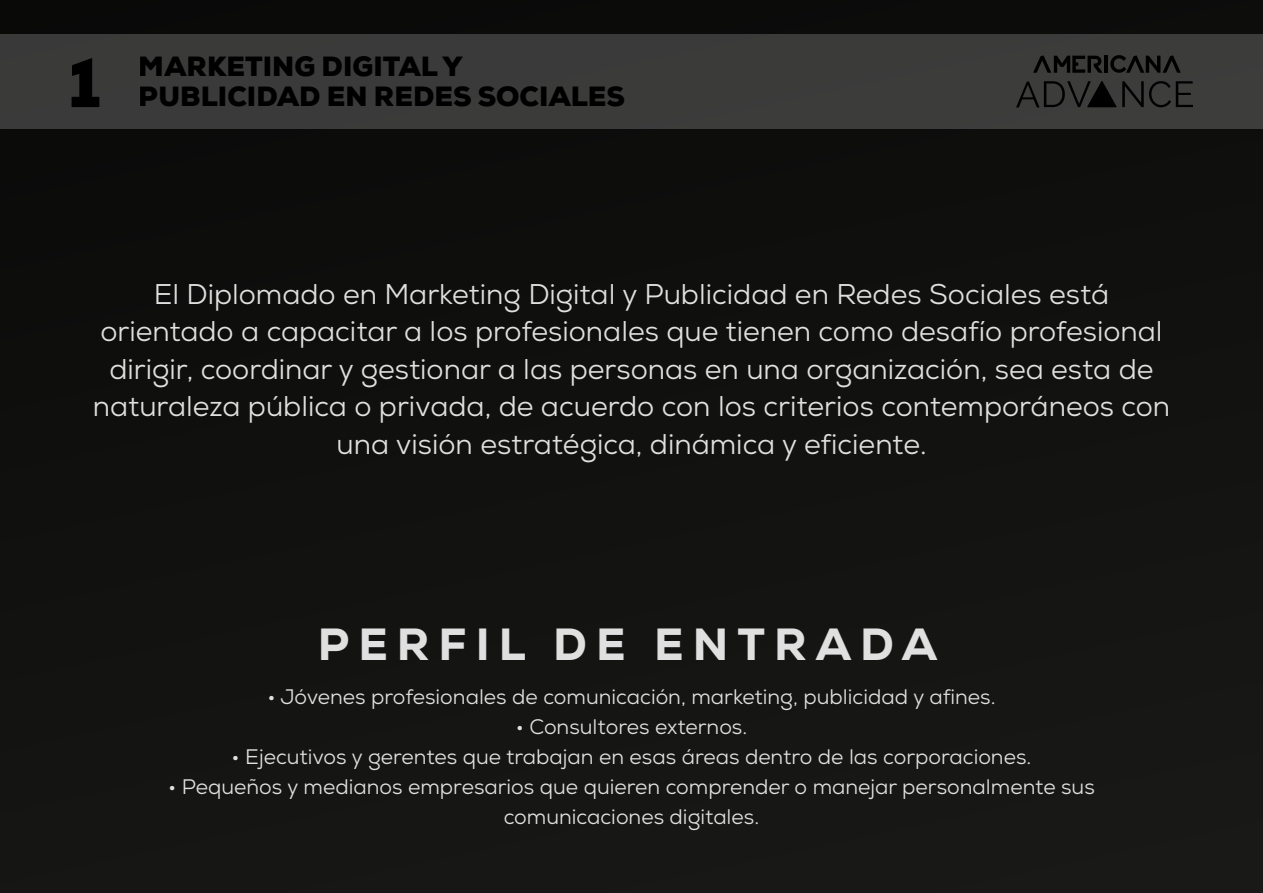
<style>
.page{position:relative;width:1263px;height:893px;background:#121211}
.page>*{position:absolute;margin:0;border:0;box-sizing:border-box;transform-origin:0 0}
.t1{font:900 69px "Nexa";color:#000}
.t2{font:800 45px "Nexa";letter-spacing:.2em;color:#e0e0e0}
.t3{font:28.5px/37.5px "Nexa";color:#e0e0e0;text-align:center}
.t4{font:900 27.75px "Nexa";color:#000}
.t5{font:21px/30px "Nexa";color:#e0e0e0;text-align:center}
</style>
<div class="page">
<div style="left:0;top:35px;width:1263px;height:94px;background:#3b3b3a"></div>
<svg style="left:1016px;top:81px;width:177px;height:26px"></svg>
<hr style="left:1105px;top:56px;width:3px;height:17px;background:#000">
<svg style="left:1033px;top:55px;width:70px;height:18px"></svg>
<svg style="left:1110px;top:55px;width:71px;height:18px"></svg>
<h1 class="t1" style="left:68px;top:39px;width:34px">1</h1>
<p class="t4" style="left:139px;top:49px;width:325px">MARKETING DIGITAL Y</p>
<p class="t4" style="left:139px;top:78px;width:488px">PUBLICIDAD EN REDES SOCIALES</p>
<p class="t3" style="left:93px;top:275px;width:1079px">El Diplomado en Marketing Digital y Publicidad en Redes Sociales está orientado a capacitar a los profesionales que tienen como desafío profesional dirigir, coordinar y gestionar a las personas en una organización, sea esta de naturaleza pública o privada, de acuerdo con los criterios contemporáneos con una visión estratégica, dinámica y eficiente.</p>
<h2 class="t2" style="left:318px;top:616px;width:621px">PERFIL DE ENTRADA</h2>
<p class="t5" style="left:267px;top:682px;width:730px">• Jóvenes profesionales de comunicación, marketing, publicidad y afines.</p>
<p class="t5" style="left:516px;top:712px;width:233px">• Consultores externos.</p>
<p class="t5" style="left:232px;top:742px;width:801px">• Ejecutivos y gerentes que trabajan en esas áreas dentro de las corporaciones.</p>
<p class="t5" style="left:168px;top:772px;width:928px">• Pequeños y medianos empresarios que quieren comprender o manejar personalmente sus comunicaciones digitales.</p>
</div>
